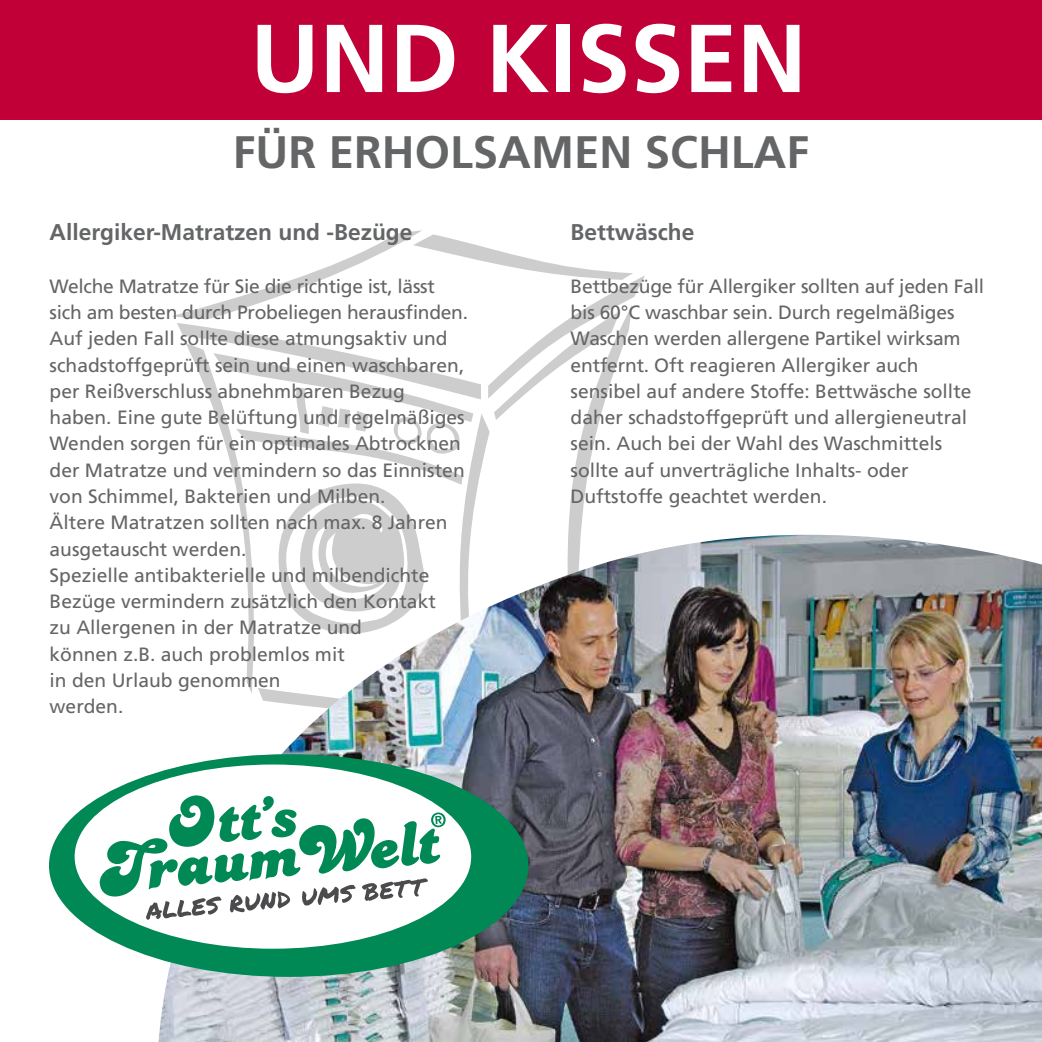
<style>
.page{position:relative;width:1042px;height:1042px;background:#fff}
.page>*{position:absolute;margin:0;border:0;box-sizing:border-box;transform-origin:0 0}
.t1{font:700 96.25px "Frutiger LT";color:#fff}
.t2{font:700 45.5px "Frutiger LT";color:#646567}
.t3{font:700 22.75px "Frutiger LT";color:#646567}
.t4{font:19.25px/26.2px "Frutiger LT";color:#646567}
</style>
<div class="page">
<svg style="left:172px;top:230px;width:473px;height:305px"></svg>
<div style="left:0;top:0;width:1042px;height:119px;background:#c10037"></div>
<img style="left:159px;top:535px;width:883px;height:507px">
<div style="left:49px;top:754px;width:479px;height:223px;background:#085;border-radius:50%"></div>
<div style="left:75px;top:764px;width:396px;height:184px;background:#fff;border-radius:50%"></div>
<svg style="left:99px;top:795px;width:347px;height:125px"></svg>
<h1 class="t1" style="left:250px;top:2px;width:558px">UND KISSEN</h1>
<h2 class="t2" style="left:233px;top:126px;width:578px">FÜR ERHOLSAMEN SCHLAF</h2>
<p class="t3" style="left:50px;top:219px;width:364px">Allergiker-Matratzen und -Bezüge</p>
<p class="t4" style="left:50px;top:273px;width:420px">Welche Matratze für Sie die richtige ist, lässt sich am besten durch Probeliegen herausfinden.<br>Auf jeden Fall sollte diese atmungsaktiv und schadstoffgeprüft sein und einen waschbaren, per Reißverschluss abnehmbaren Bezug haben. Eine gute Belüftung und regelmäßiges Wenden sorgen für ein optimales Abtrocknen der Matratze und vermindern so das Einnisten von Schimmel, Bakterien und Milben.<br>Ältere Matratzen sollten nach max. 8 Jahren ausgetauscht werden.<br>Spezielle antibakterielle und milbendichte Bezüge vermindern zusätzlich den Kontakt<br>zu Allergenen in der Matratze und<br>können z.B. auch problemlos mit<br>in den Urlaub genommen<br>werden.</p>
<p class="t3" style="left:570px;top:219px;width:125px">Bettwäsche</p>
<p class="t4" style="left:570px;top:273px;width:415px">Bettbezüge für Allergiker sollten auf jeden Fall bis 60°C waschbar sein. Durch regelmäßiges Waschen werden allergene Partikel wirksam entfernt. Oft reagieren Allergiker auch sensibel auf andere Stoffe: Bettwäsche sollte daher schadstoffgeprüft und allergieneutral sein. Auch bei der Wahl des Waschmittels sollte auf unverträgliche Inhalts- oder Duftstoffe geachtet werden.</p>
</div>
